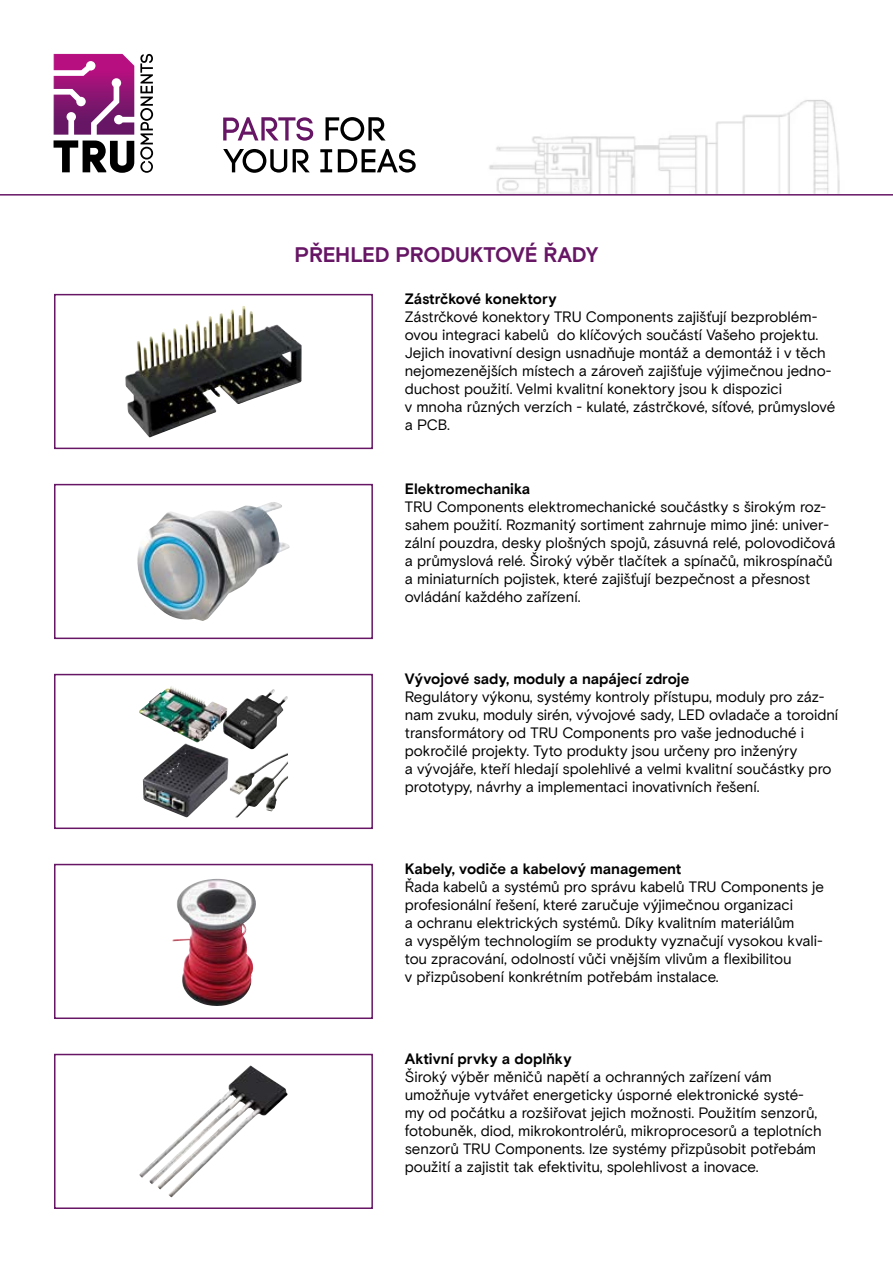
<style>
.page{position:relative;width:893px;height:1263px;background:#fff}
.page>*{position:absolute;margin:0;border:0;box-sizing:border-box;transform-origin:0 0}
.t1{font:700 21px "Conrad Basis";letter-spacing:-.015em;color:#671565}
.t2{font:15px/18px "Conrad Basis";letter-spacing:-.005em;color:#000}
.t3{font:700 15px "Conrad Basis";color:#000}
</style>
<div class="page">
<img style="left:489px;top:100px;width:351px;height:94px">
<svg style="left:140px;top:54px;width:13px;height:119px"></svg>
<svg style="left:54px;top:140px;width:80px;height:33px"></svg>
<img style="left:54px;top:54px;width:80px;height:81px">
<svg style="left:223px;top:149px;width:193px;height:24px"></svg>
<svg style="left:326px;top:117px;width:60px;height:24px"></svg>
<svg style="left:223px;top:117px;width:90px;height:24px"></svg>
<hr style="left:0;top:194px;width:893px;height:2px;background:#671565">
<div style="left:54px;top:294px;width:319px;height:155px;border:2px solid #671565"></div>
<img style="left:125px;top:306px;width:177px;height:131px">
<div style="left:54px;top:484px;width:319px;height:155px;border:2px solid #671565"></div>
<img style="left:137px;top:502px;width:153px;height:119px">
<div style="left:54px;top:674px;width:319px;height:155px;border:2px solid #671565"></div>
<img style="left:139px;top:686px;width:88px;height:56px">
<div style="left:54px;top:864px;width:319px;height:155px;border:2px solid #671565"></div>
<img style="left:172px;top:879px;width:84px;height:127px">
<div style="left:54px;top:1054px;width:319px;height:155px;border:2px solid #671565"></div>
<img style="left:139px;top:1065px;width:148px;height:132px">
<div style="left:130px;top:730px;width:41px;height:21px;background:#fff"></div>
<h1 class="t1" style="left:295px;top:242px;width:305px">PŘEHLED PRODUKTOVÉ ŘADY</h1>
<p class="t3" style="left:405px;top:290px;width:153px">Zástrčkové konektory</p>
<p class="t2" style="left:405px;top:308px;width:432px">Zástrčkové konektory TRU Components zajišťují bezproblém&shy;ovou integraci kabelů do klíčových součástí Vašeho projektu.<br>Jejich inovativní design usnadňuje montáž a demontáž i v těch nejomezenějších místech a zároveň zajišťuje výjimečnou jedno&shy;duchost použití. Velmi kvalitní konektory jsou k dispozici<br>v mnoha různých verzích - kulaté, zástrčkové, síťové, průmyslové a PCB.</p>
<p class="t3" style="left:405px;top:480px;width:127px">Elektromechanika</p>
<p class="t2" style="left:405px;top:498px;width:432px">TRU Components elektromechanické součástky s širokým roz&shy;sahem použití. Rozmanitý sortiment zahrnuje mimo jiné: univer&shy;zální pouzdra, desky plošných spojů, zásuvná relé, polovodičová a průmyslová relé. Široký výběr tlačítek a spínačů, mikrospínačů a miniaturních pojistek, které zajišťují bezpečnost a přesnost ovládání každého zařízení.</p>
<p class="t3" style="left:405px;top:670px;width:286px">Vývojové sady, moduly a napájecí zdroje</p>
<p class="t2" style="left:405px;top:688px;width:435px">Regulátory výkonu, systémy kontroly přístupu, moduly pro záz&shy;nam zvuku, moduly sirén, vývojové sady, LED ovladače a toroidní transformátory od TRU Components pro vaše jednoduché i pokročilé projekty. Tyto produkty jsou určeny pro inženýry<br>a vývojáře, kteří hledají spolehlivé a velmi kvalitní součástky pro prototypy, návrhy a implementaci inovativních řešení.</p>
<p class="t3" style="left:405px;top:860px;width:278px">Kabely, vodiče a kabelový management</p>
<p class="t2" style="left:405px;top:878px;width:421px">Řada kabelů a systémů pro správu kabelů TRU Components je profesionální řešení, které zaručuje výjimečnou organizaci<br>a ochranu elektrických systémů. Díky kvalitním materiálům<br>a vyspělým technologiím se produkty vyznačují vysokou kvali&shy;tou zpracování, odolností vůči vnějším vlivům a flexibilitou<br>v přizpůsobení konkrétním potřebám instalace.</p>
<p class="t3" style="left:405px;top:1050px;width:168px">Aktivní prvky a doplňky</p>
<p class="t2" style="left:405px;top:1068px;width:418px">Široký výběr měničů napětí a ochranných zařízení vám umožňuje vytvářet energeticky úsporné elektronické systé&shy;my od počátku a rozšiřovat jejich možnosti. Použitím senzorů, fotobuněk, diod, mikrokontrolérů, mikroprocesorů a teplotních senzorů TRU Components. lze systémy přizpůsobit potřebám použití a zajistit tak efektivitu, spolehlivost a inovace.</p>
</div>
